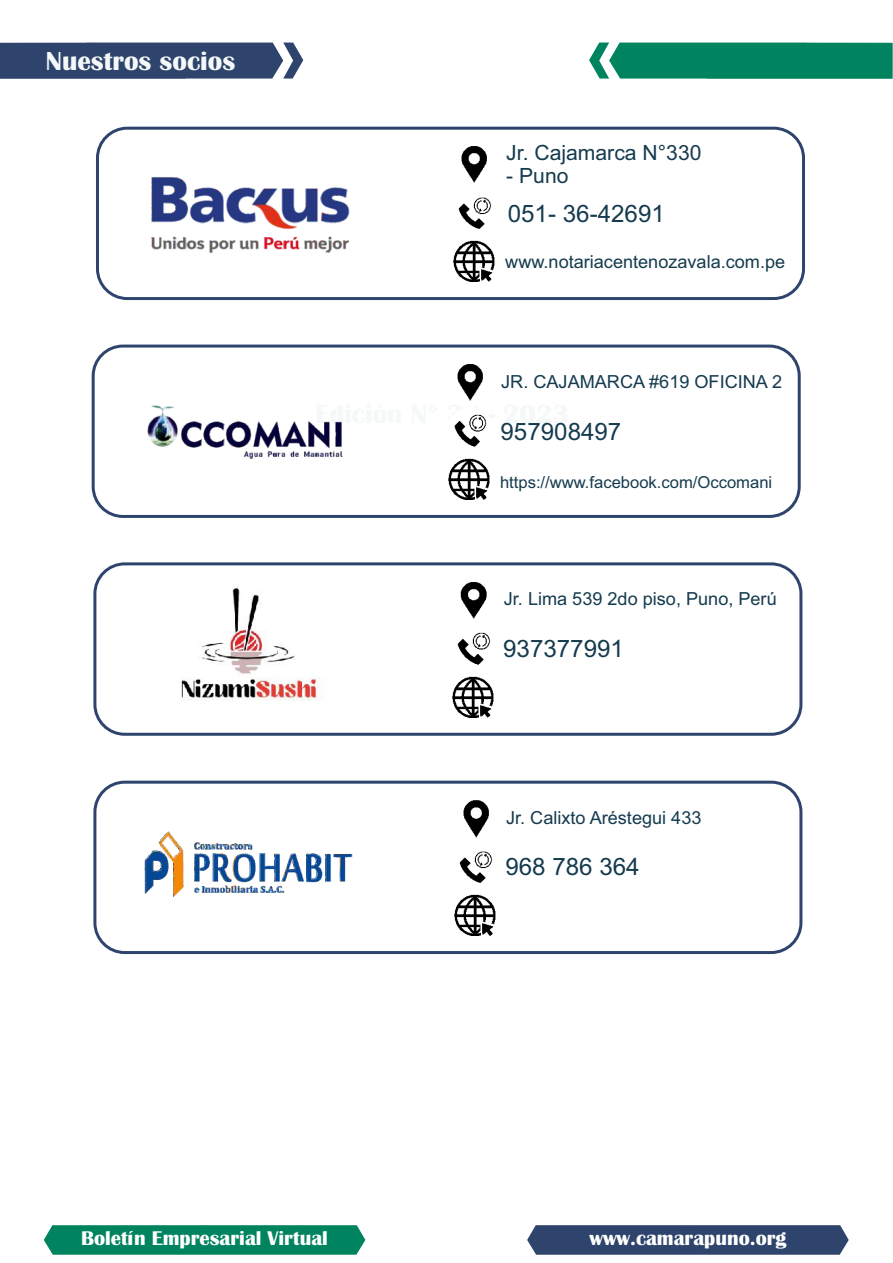
<style>
.page{position:relative;width:893px;height:1263px;background:#fff}
.page>*{position:absolute;margin:0;border:0;box-sizing:border-box;transform-origin:0 0}
.t1{font:700 27px "Britannic";color:#f5f8f8}
.t2{font:24px "Arial";color:#153b4e}
.t3{font:21px "Arial";color:#153b4e}
.t4{font:700 20.55px "Britannic";color:#fff}
.t5{font:18px "Arial";color:#153b4e}
.t6{font:16.5px "Arial";color:#153b4e}
</style>
<div class="page">
<div style="left:93px;top:781px;width:709px;height:173px;border:3px solid #2e446d;border-radius:30px"></div>
<div style="left:92px;top:345px;width:709px;height:173px;border:3px solid #2e446d;border-radius:30px"></div>
<div style="left:96px;top:127px;width:709px;height:173px;border:3px solid #2e446d;border-radius:30px"></div>
<img style="left:151px;top:177px;width:199px;height:76px">
<img style="left:450px;top:141px;width:49px;height:48px;border-radius:50%">
<img style="left:450px;top:189px;width:49px;height:49px;border-radius:50%">
<img style="left:450px;top:238px;width:49px;height:48px;border-radius:50%">
<svg style="left:0;top:43px;width:303px;height:36px;background:#3a4e75"></svg>
<svg style="left:589px;top:43px;width:304px;height:36px;background:#0f8b68"></svg>
<svg style="left:527px;top:1225px;width:322px;height:30px;background:#374c73"></svg>
<svg style="left:44px;top:1225px;width:321px;height:30px;background:#0a8865"></svg>
<img style="left:446px;top:358px;width:48px;height:49px;border-radius:50%">
<img style="left:446px;top:407px;width:48px;height:48px;border-radius:50%">
<img style="left:446px;top:456px;width:48px;height:48px;border-radius:50%">
<img style="left:147px;top:405px;width:196px;height:54px">
<img style="left:144px;top:831px;width:209px;height:66px">
<div style="left:93px;top:562px;width:709px;height:174px;border:3px solid #2e446d;border-radius:30px"></div>
<img style="left:450px;top:576px;width:48px;height:49px;border-radius:50%">
<img style="left:450px;top:625px;width:48px;height:48px;border-radius:50%">
<img style="left:450px;top:673px;width:48px;height:49px;border-radius:50%">
<img style="left:181px;top:586px;width:140px;height:115px">
<img style="left:452px;top:795px;width:48px;height:48px;border-radius:50%">
<img style="left:452px;top:843px;width:48px;height:49px;border-radius:50%">
<img style="left:452px;top:892px;width:48px;height:48px;border-radius:50%">
<h1 class="t1" style="left:46px;top:51px;width:191px">Nuestros socios</h1>
<p class="t3" style="left:506px;top:145px;width:197px">Jr. Cajamarca N°330</p>
<p class="t3" style="left:506px;top:168px;width:64px">- Puno</p>
<h2 class="t2" style="left:508px;top:204px;width:159px">051- 36-42691</h2>
<p class="t5" style="left:505px;top:255px;width:281px">www.notariacentenozavala.com.pe</p>
<p class="t5" style="left:501px;top:375px;width:282px">JR. CAJAMARCA #619 OFICINA 2</p>
<h2 class="t2" style="left:500px;top:422px;width:122px">957908497</h2>
<p class="t6" style="left:500px;top:476px;width:274px">https://www.facebook.com/Occomani</p>
<p class="t5" style="left:504px;top:592px;width:274px">Jr. Lima 539 2do piso, Puno, Perú</p>
<h2 class="t2" style="left:503px;top:639px;width:122px">937377991</h2>
<p class="t5" style="left:506px;top:810px;width:197px">Jr. Calixto Aréstegui 433</p>
<h2 class="t2" style="left:505px;top:858px;width:136px">968 786 364</h2>
<p class="t4" style="left:81px;top:1231px;width:248px">Boletín Empresarial Virtual</p>
<p class="t4" style="left:589px;top:1230px;width:199px">www.camarapuno.org</p>
</div>
